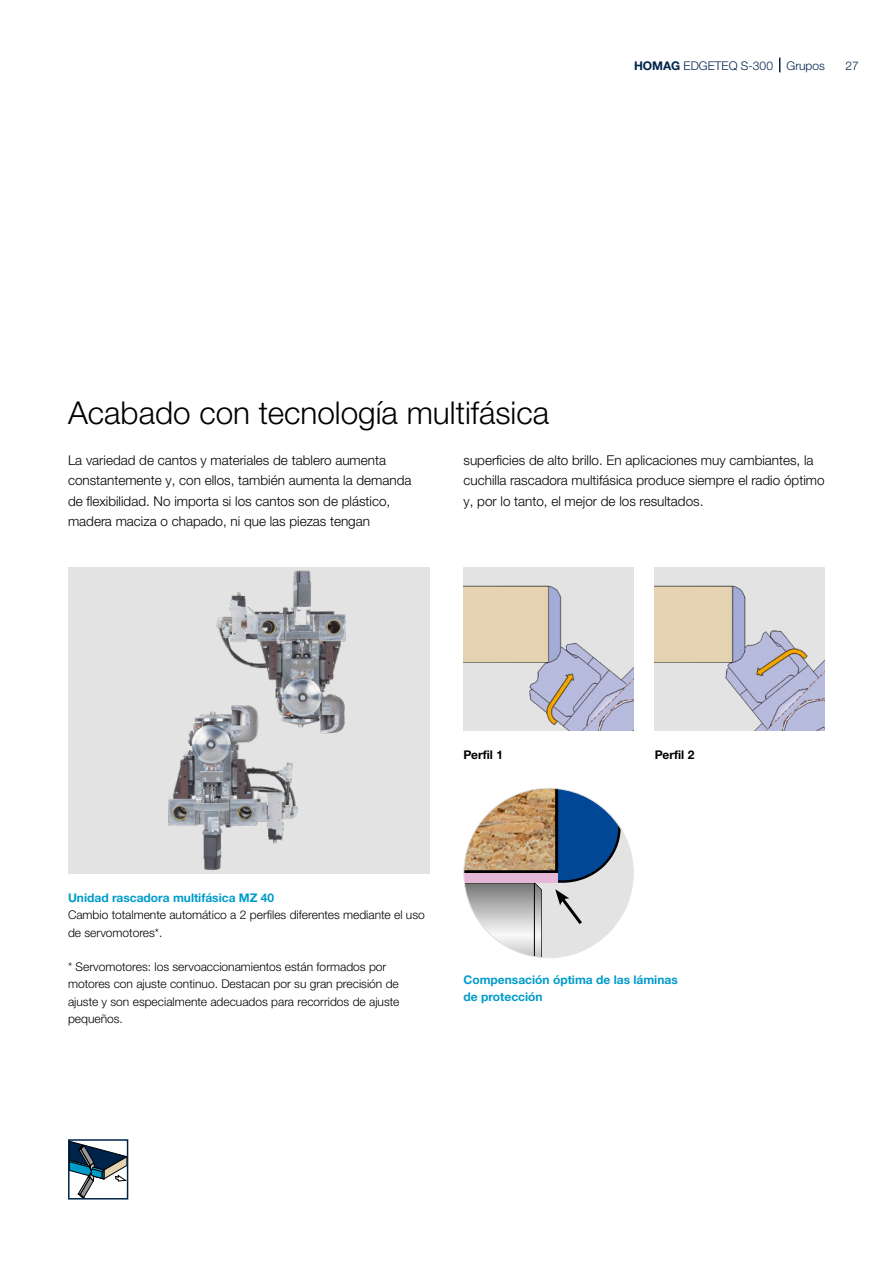
<style>
.page{position:relative;width:893px;height:1263px;background:#fff}
.page>*{position:absolute;margin:0;border:0;box-sizing:border-box;transform-origin:0 0}
.Headline_21pt_25_2_b{font:300 31.5px "Helvetica Neue LTW1 G";color:#000}
.Text_9pt_13_6_light{font:300 13.5px/20.4px "Helvetica Neue LTW1 G";color:#000}
.Text_Bild_8Pt_11_5pt{font:300 12px/17.2px "Helvetica Neue LTW1 G";color:#000}
.Text_Bild_8Pt_11_5pt-2{font:700 12px/17.2px "Helvetica Neue LTW1 G";color:#009ccb}
._01_Musterseiten_Rub{font:300 12px "Helvetica Neue LTW1 G";color:#00234a}
.Text_Bild_8Pt_11_5pt-3{font:700 12px "Helvetica Neue LTW1 G";color:#000}
.s1{font-weight:700}
</style>
<div class="page">
<div style="left:68px;top:567px;width:361px;height:306px;background:#e3e3e3"></div>
<img style="left:168px;top:570px;width:178px;height:300px">
<img style="left:463px;top:567px;width:171px;height:164px">
<img style="left:655px;top:567px;width:170px;height:164px">
<div style="left:464px;top:788px;width:169px;height:170px;background:#e3e3e3;border-radius:50%"></div>
<hr style="left:534px;top:883px;width:1px;height:75px;background:#000">
<svg style="left:464px;top:788px;width:157px;height:169px"></svg>
<svg style="left:71px;top:1142px;width:54px;height:54px"></svg>
<div style="left:68px;top:1139px;width:60px;height:60px;border:2px solid #00234a"></div>
<svg style="left:779px;top:58px;width:1px;height:14px"></svg>
<p class="_01_Musterseiten_Rub" style="left:634px;top:58px;width:192px"><span class="s1">HOMAG</span> EDGETEQ S-300 Grupos</p>
<p class="_01_Musterseiten_Rub" style="left:846px;top:58px;width:15px">27</p>
<p class="Headline_21pt_25_2_b" style="left:68px;top:394px;width:482px">Acabado con tecnología multifásica</p>
<p class="Text_9pt_13_6_light" style="left:68px;top:450px;width:345px">La variedad de cantos y materiales de tablero aumenta constantemente y, con ellos, también aumenta la demanda de flexibilidad. No importa si los cantos son de plástico, madera maciza o chapado, ni que las piezas tengan</p>
<p class="Text_9pt_13_6_light" style="left:463px;top:450px;width:363px">superficies de alto brillo. En aplicaciones muy cambiantes, la cuchilla rascadora multifásica produce siempre el radio óptimo y, por lo tanto, el mejor de los resultados.</p>
<p class="Text_Bild_8Pt_11_5pt-3" style="left:463px;top:748px;width:41px">Perfil 1</p>
<p class="Text_Bild_8Pt_11_5pt-3" style="left:655px;top:748px;width:41px">Perfil 2</p>
<p class="Text_Bild_8Pt_11_5pt-2" style="left:68px;top:889px;width:208px">Unidad rascadora multifásica MZ 40</p>
<p class="Text_Bild_8Pt_11_5pt" style="left:68px;top:906px;width:358px">Cambio totalmente automático a 2 perfiles diferentes mediante el uso de servomotores*.</p>
<p class="Text_Bild_8Pt_11_5pt" style="left:68px;top:958px;width:333px">* Servomotores: los servoaccionamientos están formados por motores con ajuste continuo. Destacan por su gran precisión de ajuste y son especialmente adecuados para recorridos de ajuste pequeños.</p>
<p class="Text_Bild_8Pt_11_5pt-2" style="left:463px;top:970px;width:216px">Compensación óptima de las láminas de protección</p>
</div>
